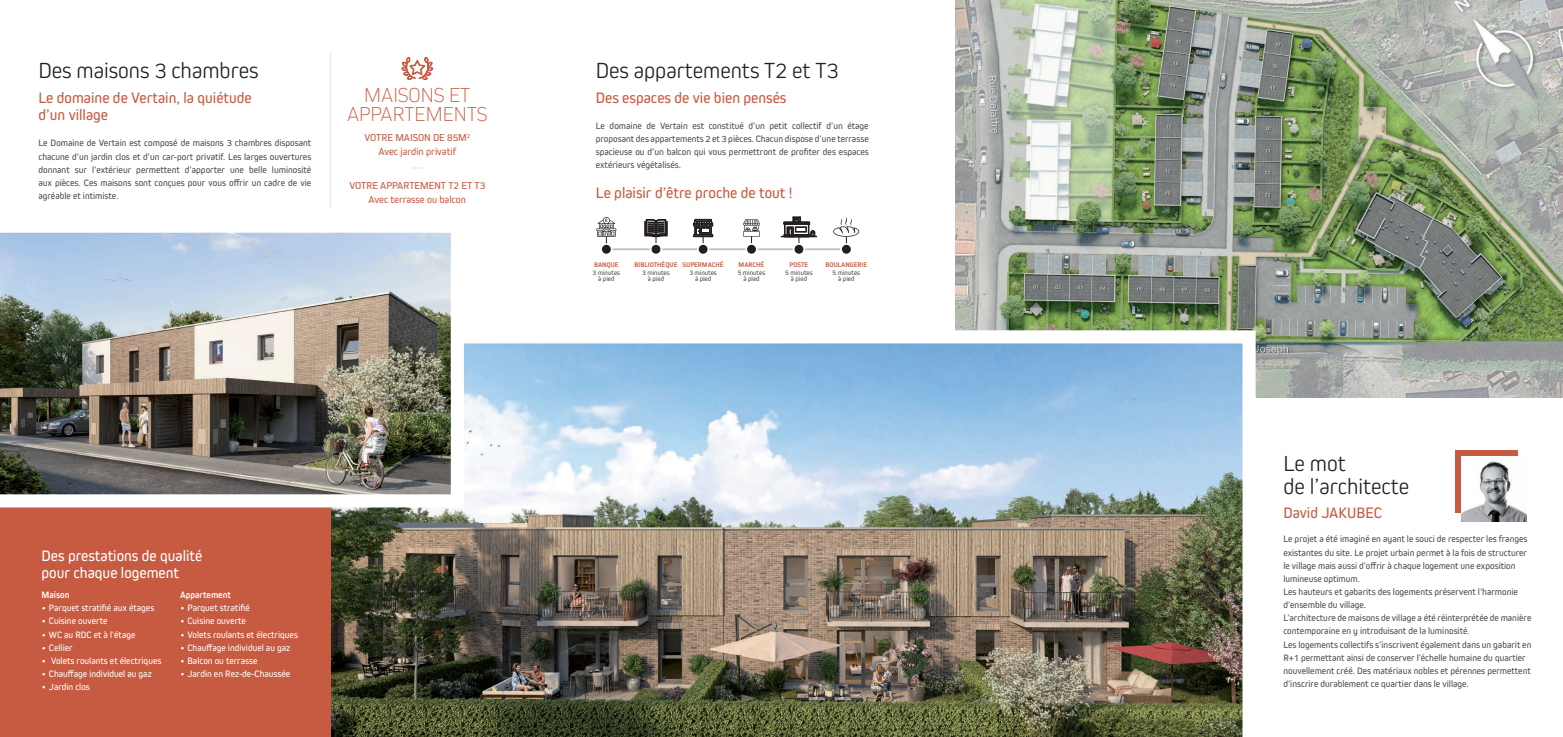
<style>
.page{position:relative;width:1563px;height:737px;background:#fff}
.page>*{position:absolute;margin:0;border:0;box-sizing:border-box;transform-origin:0 0}
.t1{font:300 22.75px/22.8px "Kiro";color:#231f20}
.t2{font:200 21px/18.4px "Kiro";color:#c75b41;text-align:center}
.t3{font:15.75px/17.5px "Kiro";color:#c75b41}
.t4{font:15.75px/17.5px "Kiro";color:#fff}
.t5{font:10.5px "Kiro";color:#c75b41}
.t6{font:9.62px/13.1px "Kiro";color:#4b4c4d;text-align:justify}
.t7{font:9.62px "Kiro";color:#fff}
.t8{font:700 9.62px "Kiro";color:#fff}
.t9{font:7px/6.1px "Kiro";color:#4b4c4d;text-align:center}
.t10{font:700 7px "Kiro";color:#c75b41}
</style>
<div class="page">
<img style="left:955px;top:0;width:608px;height:397px">
<img style="left:331px;top:330px;width:924px;height:407px">
<div style="left:0;top:481px;width:331px;height:256px;background:#c75b41"></div>
<img style="left:0;top:232px;width:464px;height:275px">
<hr style="left:330px;top:52px;width:1px;height:155px;background:#c75b41">
<svg style="left:401px;top:57px;width:32px;height:23px"></svg>
<svg style="left:411px;top:168px;width:12px;height:1px"></svg>
<hr style="left:606px;top:248px;width:240px;height:2px;background:#bcbdc0">
<div style="left:651px;top:244px;width:10px;height:10px;background:#231f20;border-radius:50%"></div>
<div style="left:650px;top:243px;width:12px;height:12px;border:2px solid #fff;border-radius:50%"></div>
<div style="left:781px;top:236px;width:35px;height:1px;border:1px solid #231f20"></div>
<div style="left:698px;top:244px;width:10px;height:10px;background:#231f20;border-radius:50%"></div>
<div style="left:697px;top:243px;width:12px;height:12px;border:2px solid #fff;border-radius:50%"></div>
<div style="left:841px;top:244px;width:11px;height:10px;background:#231f20;border-radius:50%"></div>
<div style="left:840px;top:243px;width:12px;height:12px;border:2px solid #fff;border-radius:50%"></div>
<svg style="left:784px;top:217px;width:31px;height:32px"></svg>
<div style="left:793px;top:244px;width:11px;height:10px;background:#231f20;border-radius:50%"></div>
<div style="left:793px;top:243px;width:12px;height:12px;border:2px solid #fff;border-radius:50%"></div>
<div style="left:746px;top:244px;width:11px;height:10px;background:#231f20;border-radius:50%"></div>
<div style="left:745px;top:243px;width:13px;height:12px;border:2px solid #fff;border-radius:50%"></div>
<div style="left:601px;top:244px;width:11px;height:10px;background:#231f20;border-radius:50%"></div>
<div style="left:600px;top:243px;width:12px;height:12px;border:2px solid #fff;border-radius:50%"></div>
<svg style="left:833px;top:217px;width:26px;height:32px"></svg>
<svg style="left:596px;top:217px;width:20px;height:32px"></svg>
<svg style="left:645px;top:219px;width:22px;height:30px"></svg>
<svg style="left:693px;top:219px;width:20px;height:30px"></svg>
<svg style="left:743px;top:219px;width:16px;height:30px"></svg>
<div style="left:1455px;top:450px;width:62px;height:62px;background:#c75b41"></div>
<img style="left:1462px;top:456px;width:64px;height:65px">
<h1 class="t1" style="left:38px;top:59px;width:222px">Des maisons 3 chambres</h1>
<h3 class="t3" style="left:38px;top:89px;width:215px">Le domaine de Vertain, la quiétude d’un village</h3>
<p class="t6" style="left:38px;top:136px;width:274px">Le Domaine de Vertain est composé de maisons 3 chambres disposant chacune d’un jardin clos et d’un car-port privatif. Les larges ouvertures donnant sur l’extérieur permettent d’apporter une belle luminosité aux pièces. Ces maisons sont conçues pour vous offrir un cadre de vie agréable et intimiste.</p>
<h2 class="t2" style="left:347px;top:85px;width:142px">MAISONS ET<br>APPARTEMENTS</h2>
<p class="t5" style="left:378px;top:146px;width:79px">Avec jardin privatif</p>
<p class="t5" style="left:368px;top:193px;width:99px">Avec terrasse ou balcon</p>
<p class="t5" style="left:364px;top:132px;width:107px">VOTRE MAISON DE 85M<sup>2</sup></p>
<p class="t5" style="left:349px;top:179px;width:137px">VOTRE APPARTEMENT T2 ET T3</p>
<h1 class="t1" style="left:596px;top:59px;width:244px">Des appartements T2 et T3</h1>
<h3 class="t3" style="left:596px;top:88px;width:192px">Des espaces de vie bien pensés</h3>
<p class="t6" style="left:596px;top:119px;width:274px">Le domaine de Vertain est constitué d’un petit collectif d’un étage proposant des appartements 2 et 3 pièces. Chacun dispose d’une terrasse spacieuse ou d’un balcon qui vous permettront de profiter des espaces extérieurs végétalisés.</p>
<h3 class="t3" style="left:596px;top:184px;width:198px">Le plaisir d’être proche de tout !</h3>
<p class="t10" style="left:594px;top:261px;width:26px">BANQUE</p>
<p class="t10" style="left:634px;top:261px;width:44px">BIBLIOTHÈQUE</p>
<p class="t9" style="left:642px;top:269px;width:29px">3 minutes à pied</p>
<p class="t9" style="left:689px;top:269px;width:29px">3 minutes à pied</p>
<p class="t10" style="left:682px;top:261px;width:42px">SUPERMACHÉ</p>
<p class="t9" style="left:592px;top:269px;width:29px">3 minutes à pied</p>
<p class="t10" style="left:738px;top:261px;width:27px">MARCHÉ</p>
<p class="t9" style="left:738px;top:269px;width:29px">5 minutes à pied</p>
<p class="t10" style="left:789px;top:261px;width:20px">POSTE</p>
<p class="t9" style="left:785px;top:269px;width:29px">5 minutes à pied</p>
<p class="t10" style="left:825px;top:261px;width:43px">BOULANGERIE</p>
<p class="t9" style="left:832px;top:269px;width:29px">5 minutes à pied</p>
<h3 class="t4" style="left:42px;top:546px;width:162px">Des prestations de qualité pour chaque logement</h3>
<p class="t8" style="left:42px;top:589px;width:29px">Maison</p>
<p class="t7" style="left:42px;top:602px;width:114px">• Parquet stratifié aux étages</p>
<p class="t7" style="left:42px;top:615px;width:67px">• Cuisine ouverte</p>
<p class="t7" style="left:42px;top:629px;width:95px">• WC au RDC et à l’étage</p>
<p class="t7" style="left:42px;top:642px;width:33px">• Cellier</p>
<p class="t7" style="left:42px;top:655px;width:121px">• Volets roulants et électriques</p>
<p class="t7" style="left:42px;top:668px;width:112px">• Chauffage individuel au gaz</p>
<p class="t7" style="left:42px;top:681px;width:50px">• Jardin clos</p>
<p class="t8" style="left:180px;top:589px;width:52px">Appartement</p>
<p class="t7" style="left:180px;top:602px;width:71px">• Parquet stratifié</p>
<p class="t7" style="left:180px;top:615px;width:67px">• Cuisine ouverte</p>
<p class="t7" style="left:180px;top:629px;width:119px">• Volets roulants et électriques</p>
<p class="t7" style="left:180px;top:642px;width:112px">• Chauffage individuel au gaz</p>
<p class="t7" style="left:180px;top:655px;width:79px">• Balcon ou terrasse</p>
<p class="t7" style="left:180px;top:668px;width:112px">• Jardin en Rez-de-Chaussée</p>
<h1 class="t1" style="left:1283px;top:451px;width:127px">Le mot<br>de l’architecte</h1>
<h3 class="t3" style="left:1283px;top:504px;width:100px">David JAKUBEC</h3>
<p class="t6" style="left:1283px;top:532px;width:250px;text-align:left">Le projet a été imaginé en ayant le souci de respecter les franges existantes du site. Le projet urbain permet à la fois de structurer le village mais aussi d’offrir à chaque logement une exposition lumineuse optimum.<br>Les hauteurs et gabarits des logements préservent l’harmonie d’ensemble du village.<br>L’architecture de maisons de village a été réinterprétée de manière contemporaine en y introduisant de la luminosité.<br>Les logements collectifs s’inscrivent également dans un gabarit en R+1 permettant ainsi de conserver l’échelle humaine du quartier nouvellement créé. Des matériaux nobles et pérennes permettent d’inscrire durablement ce quartier dans le village.</p>
</div>
